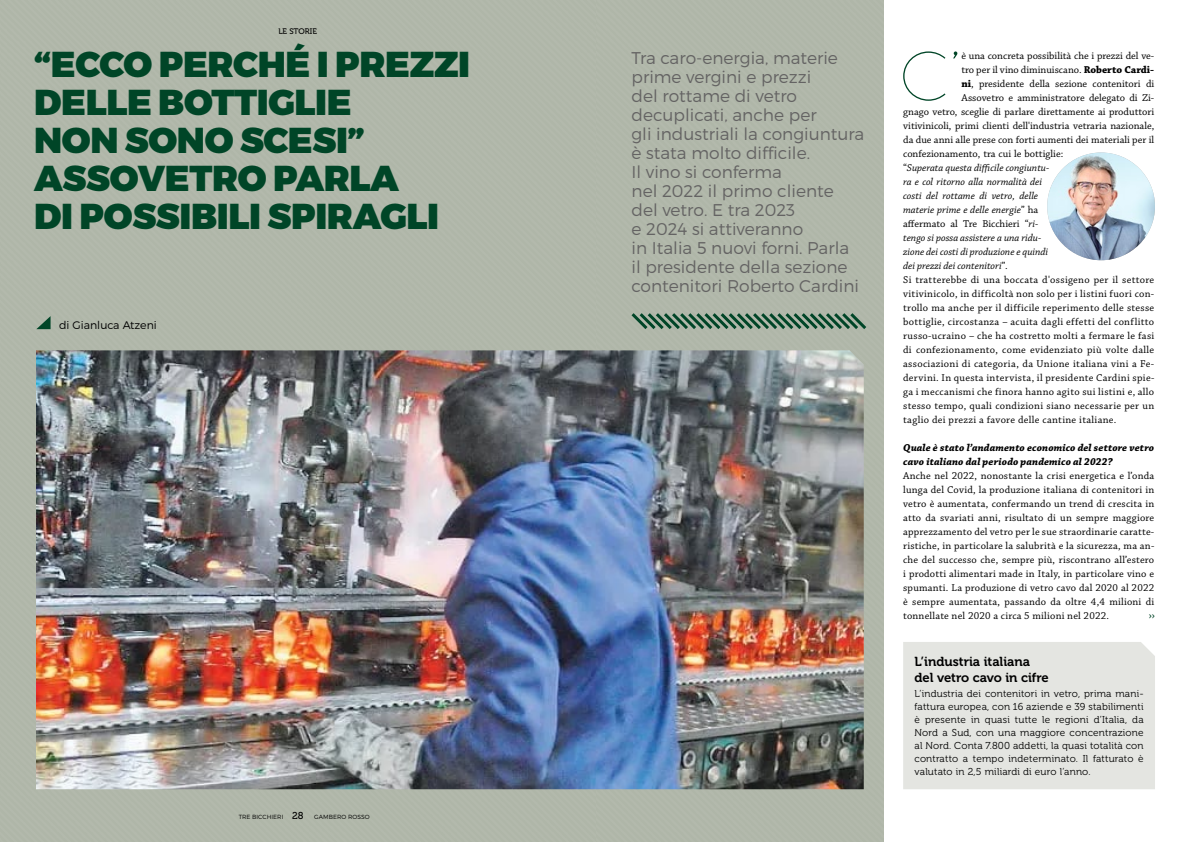
<style>
.page{position:relative;width:1191px;height:842px;background:#fff}
.page>*{position:absolute;margin:0;border:0;box-sizing:border-box;transform-origin:0 0}
.t1{font:100 70.6px "Montserrat";color:#004527}
.t2{font:900 36px/38px "Montserrat";letter-spacing:-.01em;color:#004527}
.t3{font:300 17px/19px "Montserrat";color:#646363}
.t4{font:13px/16px "Museo 700";color:#000}
.t5{font:12.5px "Chaparral Pro";color:#004527}
.t6{font:300 11px "Montserrat";color:#000}
.t7{font:10.5px/14px "Chaparral Pro";letter-spacing:.025em;color:#000;text-align:justify}
.t8{font:10.5px "Chaparral Pro";color:#000}
.t9{font:italic 10.5px "Chaparral Pro";color:#000}
.t10{font:italic 700 10.5px/14px "Chaparral Pro";letter-spacing:.01em;color:#000}
.t11{font:10px/13px "Museo 300";letter-spacing:.02em;color:#000;text-align:justify}
.t12{font:8px "Museo 500";color:#000}
.t13{font:300 6px "Montserrat";letter-spacing:.01em;color:#000}
.s1{font-family:"Museo 500";font-weight:400;font-size:10px}
.s2{font-weight:700}
.s3{font-style:normal}
.s4{font-style:italic}
</style>
<div class="page">
<div style="left:595px;top:0;width:288px;height:842px;background:#b0b7aa"></div>
<div style="left:0;top:0;width:595px;height:842px;background:#afb6a8"></div>
<svg style="left:628px;top:310px;width:241px;height:22px;background:#799381"></svg>
<img style="left:36px;top:350px;width:827px;height:439px">
<svg style="left:36px;top:316px;width:15px;height:13px"></svg>
<img style="left:1047px;top:153px;width:108px;height:107px;border-radius:54px">
<div style="left:903px;top:642px;width:252px;height:147px;background:#e4e5e1"></div>
<p class="t12" style="left:278px;top:27px;width:40px">LE STORIE</p>
<h2 class="t2" style="left:34px;top:47px;width:438px">“ECCO PERCHÉ I PREZZI<br>DELLE BOTTIGLIE<br>NON SONO SCESI”<br>ASSOVETRO PARLA<br>DI POSSIBILI SPIRAGLI</h2>
<p class="t6" style="left:59px;top:319px;width:99px">di Gianluca Atzeni</p>
<p class="t13" style="left:239px;top:813px;width:133px">TRE BICCHIERI <span class="s1">28</span> GAMBERO ROSSO</p>
<p class="t3" style="left:631px;top:48px;width:234px">Tra caro-energia, materie prime vergini e prezzi<br>del rottame di vetro decuplicati, anche per<br>gli industriali la congiuntura è stata molto difficile.<br>Il vino si conferma<br>nel 2022 il primo cliente<br>del vetro. E tra 2023<br>e 2024 si attiveranno<br>in Italia 5 nuovi forni. Parla<br>il presidente della sezione contenitori Roberto Cardini</p>
<h1 class="t1" style="left:899px;top:33px;width:63px">C’</h1>
<p class="t8" style="left:961px;top:50px;width:194px">è una concreta possibilità che i prezzi del ve-</p>
<p class="t8" style="left:961px;top:64px;width:194px">tro per il vino diminuiscano. <span class="s2">Roberto Cardi-</span></p>
<p class="t8" style="left:961px;top:78px;width:194px"><span class="s2">ni</span>, presidente della sezione contenitori di</p>
<p class="t8" style="left:961px;top:92px;width:194px">Assovetro e amministratore delegato di Zi-</p>
<p class="t8" style="left:903px;top:106px;width:253px">gnago vetro, sceglie di parlare direttamente ai produttori</p>
<p class="t8" style="left:903px;top:120px;width:253px">vitivinicoli, primi clienti dell'industria vetraria nazionale,</p>
<p class="t8" style="left:903px;top:134px;width:253px">da due anni alle prese con forti aumenti dei materiali per il</p>
<p class="t8" style="left:903px;top:148px;width:162px">confezionamento, tra cui le bottiglie:</p>
<p class="t9" style="left:903px;top:162px;width:148px"><span class="s3">“</span>Superata questa difficile congiuntu-</p>
<p class="t9" style="left:903px;top:176px;width:140px">ra e col ritorno alla normalità dei</p>
<p class="t9" style="left:903px;top:190px;width:136px">costi del rottame di vetro, delle</p>
<p class="t9" style="left:903px;top:204px;width:136px">materie prime e delle energie<span class="s3">” ha</span></p>
<p class="t8" style="left:903px;top:218px;width:136px">affermato al Tre Bicchieri “<span class="s4">ri-</span></p>
<p class="t9" style="left:903px;top:232px;width:140px">tengo si possa assistere a una ridu-</p>
<p class="t9" style="left:903px;top:246px;width:147px">zione dei costi di produzione e quindi</p>
<p class="t9" style="left:903px;top:260px;width:106px">dei prezzi dei contenitori<span class="s3">”.</span></p>
<p class="t7" style="left:903px;top:273px;width:252px">Si tratterebbe di una boccata d'ossigeno per il settore</p>
<p class="t7" style="left:903px;top:287px;width:253px">vitivinicolo, in difficoltà non solo per i listini fuori con-</p>
<p class="t7" style="left:903px;top:301px;width:253px">trollo ma anche per il difficile reperimento delle stesse</p>
<p class="t7" style="left:903px;top:315px;width:253px">bottiglie, circostanza – acuita dagli effetti del conflitto</p>
<p class="t7" style="left:903px;top:329px;width:253px">russo-ucraino – che ha costretto molti a fermare le fasi</p>
<p class="t7" style="left:903px;top:343px;width:252px">di confezionamento, come evidenziato più volte dalle</p>
<p class="t7" style="left:903px;top:357px;width:253px">associazioni di categoria, da Unione italiana vini a Fe-</p>
<p class="t7" style="left:903px;top:371px;width:253px">dervini. In questa intervista, il presidente Cardini spie-</p>
<p class="t7" style="left:903px;top:385px;width:252px">ga i meccanismi che finora hanno agito sui listini e, allo</p>
<p class="t7" style="left:903px;top:399px;width:253px">stesso tempo, quali condizioni siano necessarie per un</p>
<p class="t7" style="left:903px;top:413px;width:215px">taglio dei prezzi a favore delle cantine italiane.</p>
<p class="t10" style="left:903px;top:441px;width:253px">Quale è stato l’andamento economico del settore vetro cavo italiano dal periodo pandemico al 2022?</p>
<p class="t7" style="left:903px;top:469px;width:253px">Anche nel 2022, nonostante la crisi energetica e l’onda lunga del Covid, la produzione italiana di contenitori in vetro è aumentata, confermando un trend di crescita in atto da svariati anni, risultato di un sempre maggiore apprezzamento del vetro per le sue straordinarie caratte&shy;ristiche, in particolare la salubrità e la sicurezza, ma an&shy;che del successo che, sempre più, riscontrano all’estero i prodotti alimentari made in Italy, in particolare vino e spumanti. La produzione di vetro cavo dal 2020 al 2022 è sempre aumentata, passando da oltre 4,4 milioni di tonnellate nel 2020 a circa 5 milioni nel 2022.</p>
<p class="t5" style="left:1148px;top:608px;width:8px">››</p>
<p class="t4" style="left:914px;top:653px;width:136px">L’industria italiana del vetro cavo in cifre</p>
<p class="t11" style="left:914px;top:687px;width:231px">L’industria dei contenitori in vetro, prima mani&shy;fattura europea, con 16 aziende e 39 stabilimenti è presente in quasi tutte le regioni d’Italia, da Nord a Sud, con una maggiore concentrazione al Nord. Conta 7.800 addetti, la quasi totalità con contratto a tempo indeterminato. Il fatturato è valutato in 2,5 miliardi di euro l’anno.</p>
</div>
